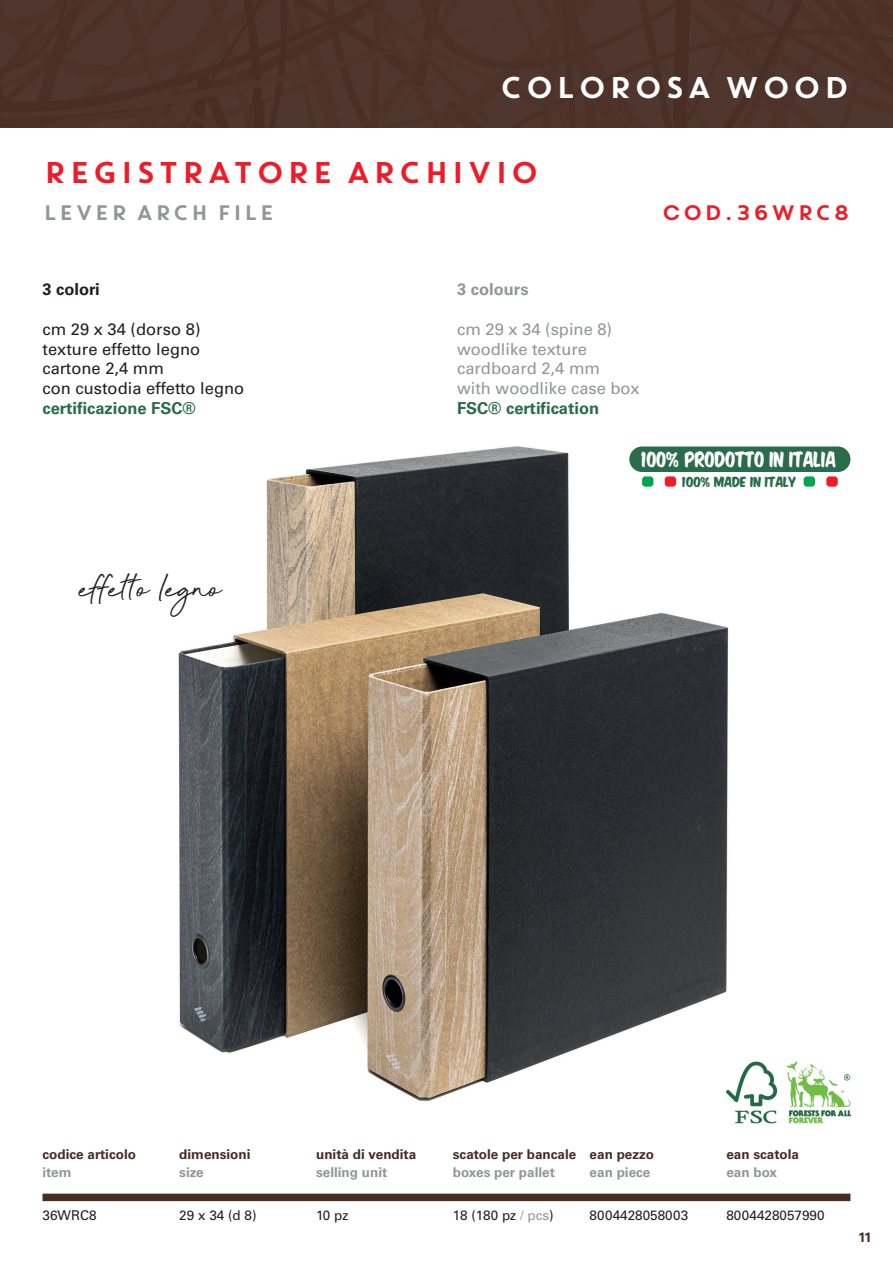
<style>
.page{position:relative;width:893px;height:1263px;background:#fff}
.page>*{position:absolute;margin:0;border:0;box-sizing:border-box;transform-origin:0 0}
.t1{font:45px "Beyond Infinity";color:#231f20}
.t2{font:30px "Core Circus";color:#ee1c28}
.t3{font:30px "Core Circus";color:#fff}
.t4{font:21px "Core Circus";color:#939598}
.t5{font:21px "Core Circus";color:#ee1c28}
.t6{font:18px "Komika Axis";letter-spacing:-.005em;color:#fff;scale:.8 1}
.t7{font:16.5px "Univers";color:#231f20}
.t8{font:16.5px "Univers";color:#939598}
.t9{font:700 16.5px "Univers";color:#296b4a}
.t10{font:700 16.5px "Univers";color:#939598}
.t11{font:700 16.5px "Univers";color:#231f20}
.t12{font:700 13.5px "Univers";color:#472d24}
.t13{font:13.5px "Univers";color:#231f20}
.t14{font:700 13.5px "Univers";color:#939598}
.t15{font:12px "Komika Axis";color:#296b4a;scale:.9 1}
.s1{color:#939598}
</style>
<div class="page">
<img style="left:178px;top:446px;width:551px;height:655px">
<img style="left:726px;top:1057px;width:125px;height:67px">
<div style="left:43px;top:1193px;width:807px;height:8px;background:#472d24"></div>
<div style="left:629px;top:446px;width:221px;height:26px;background:#296b4a;border-radius:13px"></div>
<svg style="left:642px;top:476px;width:11px;height:11px"></svg>
<svg style="left:804px;top:476px;width:11px;height:11px"></svg>
<svg style="left:665px;top:476px;width:11px;height:11px"></svg>
<svg style="left:826px;top:476px;width:12px;height:11px"></svg>
<div style="left:0;top:0;width:893px;height:128px;background:#4e342b"></div>
<p class="t3" style="left:499px;top:67px;width:353px">COLOROSA WOOD</p>
<p class="t2" style="left:43px;top:152px;width:499px">REGISTRATORE ARCHIVIO</p>
<p class="t4" style="left:43px;top:198px;width:234px">LEVER ARCH FILE</p>
<p class="t5" style="left:661px;top:198px;width:191px">cod.36WRC8</p>
<p class="t11" style="left:43px;top:280px;width:59px">3 colori</p>
<p class="t7" style="left:43px;top:319px;width:160px">cm 29 x 34 (dorso 8)</p>
<p class="t7" style="left:43px;top:339px;width:159px">texture effetto legno</p>
<p class="t7" style="left:43px;top:359px;width:123px">cartone 2,4 mm</p>
<p class="t7" style="left:43px;top:379px;width:203px">con custodia effetto legno</p>
<p class="t9" style="left:43px;top:398px;width:155px">certificazione FSC®</p>
<p class="t10" style="left:457px;top:280px;width:73px">3 colours</p>
<p class="t8" style="left:457px;top:319px;width:156px">cm 29 x 34 (spine 8)</p>
<p class="t8" style="left:457px;top:339px;width:131px">woodlike texture</p>
<p class="t8" style="left:457px;top:359px;width:145px">cardboard 2,4 mm</p>
<p class="t8" style="left:457px;top:379px;width:184px">with woodlike case box</p>
<p class="t9" style="left:457px;top:398px;width:144px">FSC® certification</p>
<p class="t6" style="left:643px;top:450px;width:245px">100% PRODOTTO IN ITAL IA</p>
<p class="t1" style="left:80px;top:564px;width:143px">effetto legno</p>
<p class="t15" style="left:683px;top:476px;width:128px">100% MADE IN ITALY</p>
<p class="t12" style="left:43px;top:1146px;width:95px">codice articolo</p>
<p class="t12" style="left:179px;top:1146px;width:73px">dimensioni</p>
<p class="t12" style="left:316px;top:1146px;width:102px">unità di vendita</p>
<p class="t12" style="left:453px;top:1146px;width:125px">scatole per bancale</p>
<p class="t12" style="left:590px;top:1146px;width:66px">ean pezzo</p>
<p class="t12" style="left:726px;top:1146px;width:74px">ean scatola</p>
<p class="t14" style="left:43px;top:1164px;width:30px">item</p>
<p class="t14" style="left:179px;top:1164px;width:26px">size</p>
<p class="t14" style="left:316px;top:1164px;width:73px">selling unit</p>
<p class="t14" style="left:453px;top:1164px;width:104px">boxes per pallet</p>
<p class="t14" style="left:590px;top:1164px;width:62px">ean piece</p>
<p class="t14" style="left:726px;top:1164px;width:52px">ean box</p>
<p class="t13" style="left:43px;top:1207px;width:56px">36WRC8</p>
<p class="t13" style="left:179px;top:1207px;width:79px">29 x 34 (d 8)</p>
<p class="t13" style="left:316px;top:1207px;width:34px">10 pz</p>
<p class="t13" style="left:453px;top:1207px;width:102px">18 (180 pz <span class="s1">/ pcs</span>)</p>
<p class="t13" style="left:590px;top:1207px;width:100px">8004428058003</p>
<p class="t13" style="left:726px;top:1207px;width:100px">8004428057990</p>
<p class="t12" style="left:858px;top:1229px;width:15px">11</p>
</div>
